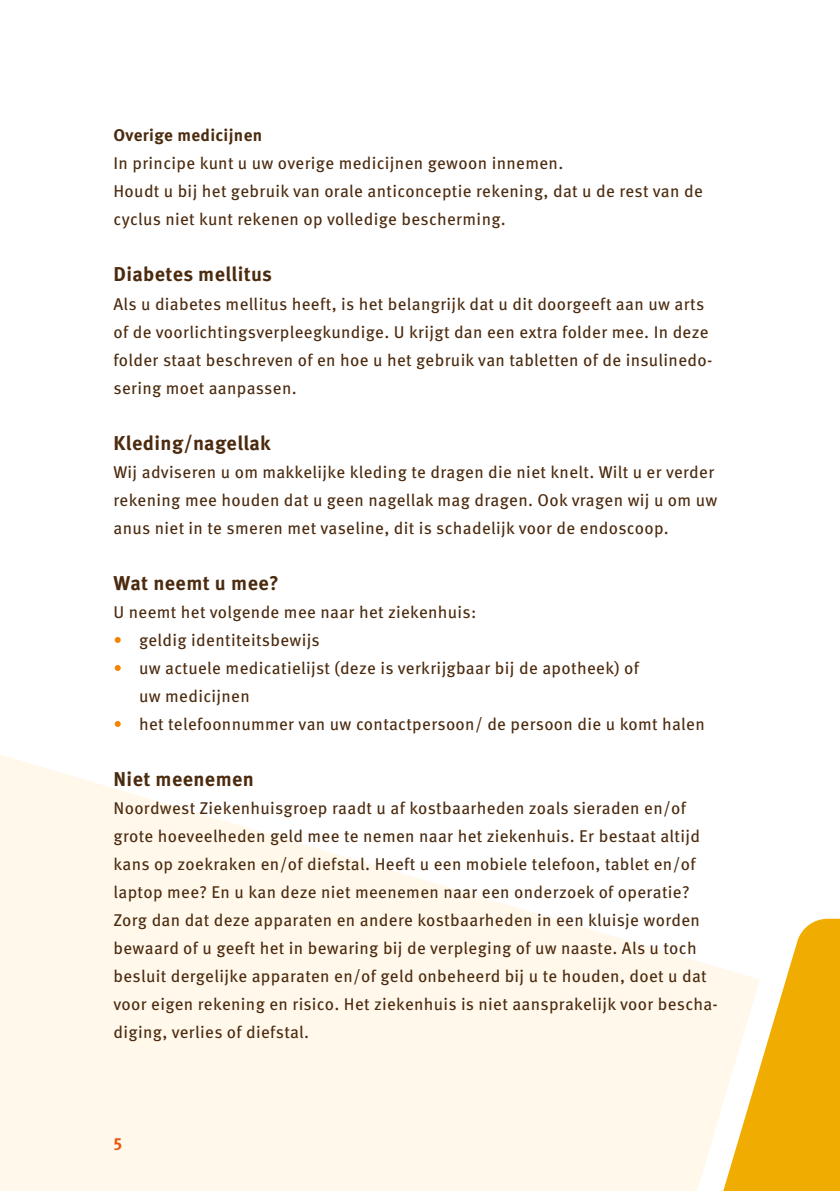
<style>
.page{position:relative;width:840px;height:1191px;background:#fff}
.page>*{position:absolute;margin:0;border:0;box-sizing:border-box;transform-origin:0 0}
.t1{font:700 20px "Meta Pro";letter-spacing:.02em;color:#4b2a0e}
.t2{font:17px/28px "Meta Pro";letter-spacing:.02em;color:#4b2a0e}
.t3{font:700 17px "Meta Pro";letter-spacing:.02em;color:#4b2a0e}
.t4{font:700 17px "Meta Pro";color:#ea560d}
.s1{color:#f08300}
</style>
<div class="page">
<svg style="left:0;top:755px;width:703px;height:436px;fill:#fff8eb"></svg>
<svg style="left:703px;top:918px;width:136px;height:273px"></svg>
<p class="t3" style="left:113px;top:122px;width:150px">Overige medicijnen</p>
<p class="t2" style="left:113px;top:148px;width:590px">In principe kunt u uw overige medicijnen gewoon innemen.<br>Houdt u bij het gebruik van orale anticonceptie rekening, dat u de rest van de cyclus niet kunt rekenen op volledige bescherming.</p>
<p class="t1" style="left:113px;top:259px;width:160px">Diabetes mellitus</p>
<p class="t2" style="left:113px;top:288px;width:600px">Als u diabetes mellitus heeft, is het belangrijk dat u dit doorgeeft aan uw arts of de voorlichtingsverpleegkundige. U krijgt dan een extra folder mee. In deze folder staat beschreven of en hoe u het gebruik van tabletten of de insulinedo&shy;sering moet aanpassen.</p>
<p class="t1" style="left:113px;top:427px;width:159px">Kleding/nagellak</p>
<p class="t2" style="left:113px;top:456px;width:605px">Wij adviseren u om makkelijke kleding te dragen die niet knelt. Wilt u er verder rekening mee houden dat u geen nagellak mag dragen. Ook vragen wij u om uw anus niet in te smeren met vaseline, dit is schadelijk voor de endoscoop.</p>
<p class="t1" style="left:113px;top:567px;width:167px">Wat neemt u mee?</p>
<p class="t2" style="left:113px;top:596px;width:364px">U neemt het volgende mee naar het ziekenhuis:</p>
<p class="t2" style="left:113px;top:624px;width:208px"><span class="s1">•</span> geldig identiteitsbewijs</p>
<p class="t2" style="left:139px;top:652px;width:501px;text-indent:-26px"><span class="s1">•</span> uw actuele medicatielijst (deze is verkrijgbaar bij de apotheek) of uw medicijnen</p>
<p class="t2" style="left:113px;top:708px;width:592px"><span class="s1">•</span> het telefoonnummer van uw contactpersoon/ de persoon die u komt halen</p>
<p class="t1" style="left:113px;top:763px;width:142px">Niet meenemen</p>
<p class="t2" style="left:113px;top:792px;width:605px">Noordwest Ziekenhuisgroep raadt u af kostbaarheden zoals sieraden en/of grote hoeveelheden geld mee te nemen naar het ziekenhuis. Er bestaat altijd kans op zoekraken en/of diefstal. Heeft u een mobiele telefoon, tablet en/of laptop mee? En u kan deze niet meenemen naar een onderzoek of operatie?<br>Zorg dan dat deze apparaten en andere kostbaarheden in een kluisje worden bewaard of u geeft het in bewaring bij de verpleging of uw naaste. Als u toch besluit dergelijke apparaten en/of geld onbeheerd bij u te houden, doet u dat voor eigen rekening en risico. Het ziekenhuis is niet aansprakelijk voor bescha&shy;diging, verlies of diefstal.</p>
<p class="t4" style="left:113px;top:1127px;width:10px">5</p>
</div>
